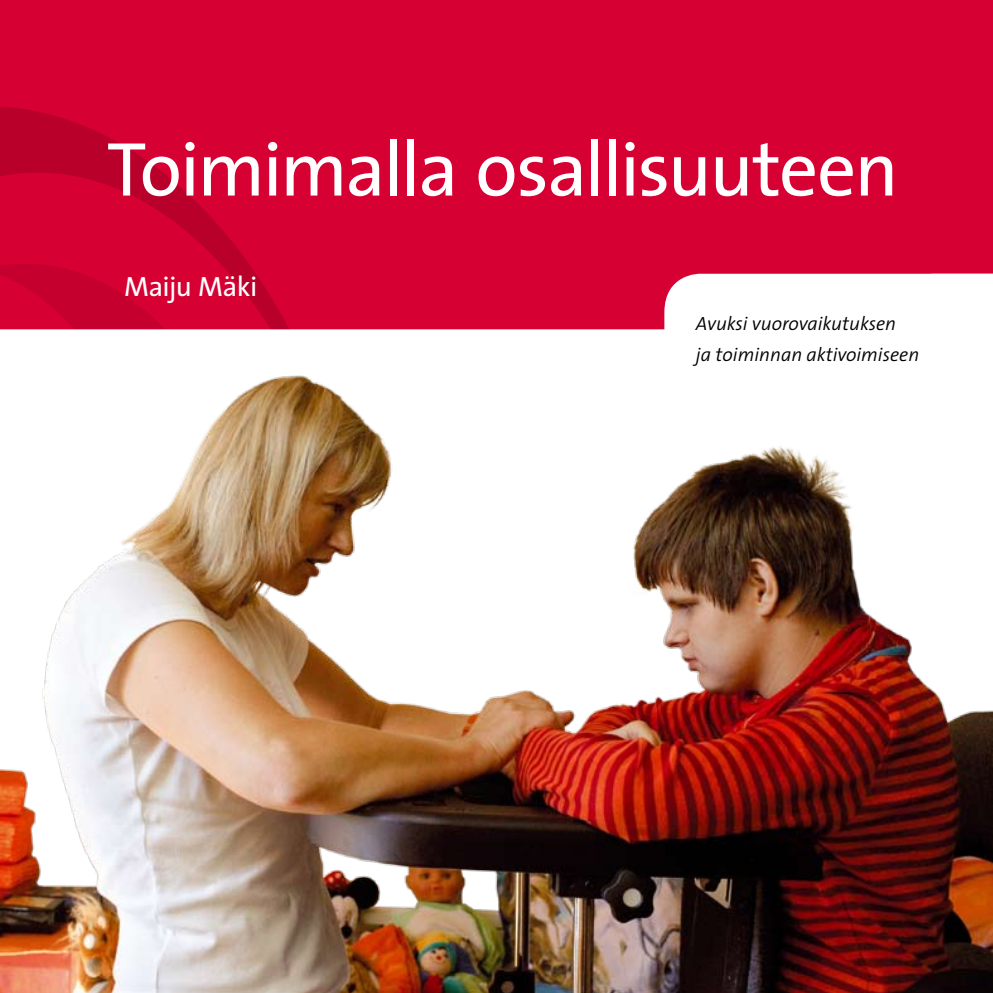
<style>
.page{position:relative;width:993px;height:993px;background:#fff}
.page>*{position:absolute;margin:0;border:0;box-sizing:border-box;transform-origin:0 0}
.t1{font:77px "The Sans";letter-spacing:-.03em;color:#fff}
.t2{font:28px "The Sans";letter-spacing:-.025em;color:#fff}
.t3{font:italic 300 19.25px/31.5px "The Sans";color:#000}
</style>
<div class="page">
<img style="left:0;top:329px;width:992px;height:663px">
<svg style="left:0;top:0;width:992px;height:329px;background:#d81240"></svg>
<svg style="left:0;top:104px;width:365px;height:225px;background:#d00030"></svg>
<p class="t1" style="left:107px;top:105px;width:793px">Toimimalla osallisuuteen</p>
<p class="t2" style="left:124px;top:263px;width:135px">Maiju Mäki</p>
<p class="t3" style="left:695px;top:306px;width:225px">Avuksi vuorovaikutuksen<br>ja toiminnan aktivoimiseen</p>
</div>
